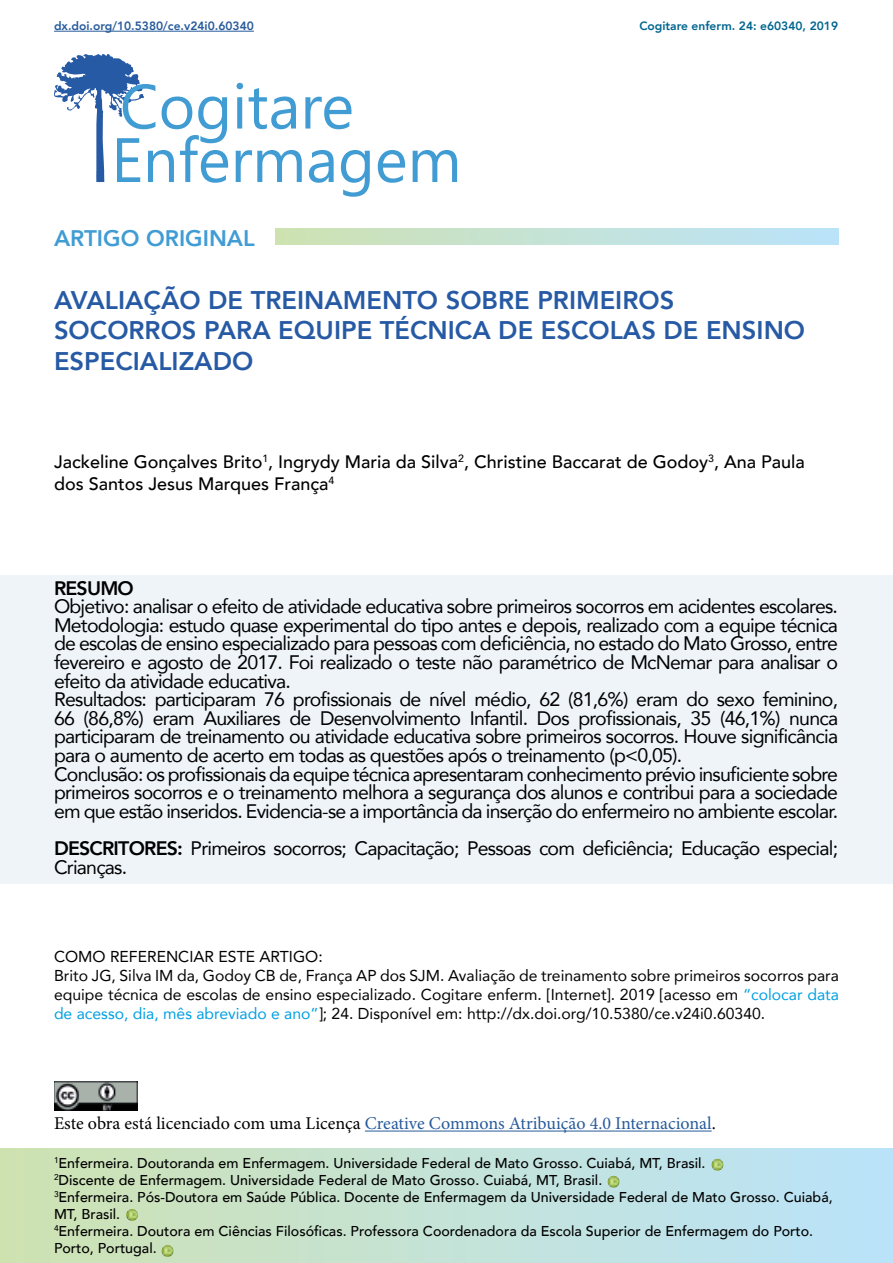
<style>
.page{position:relative;width:893px;height:1263px;background:#fff}
.page>*{position:absolute;margin:0;border:0;box-sizing:border-box;transform-origin:0 0}
.t1{font:800 25.5px/30.6px "Avenir";color:#275aa4}
.t2{font:800 22.5px "Avenir";color:#409cd4}
.t3{font:19.5px/18.6px "Avenir";letter-spacing:-.04em;color:#000}
.t4{font:800 19.5px "Avenir";letter-spacing:-.04em;color:#000}
.t5{font:500 18px/21.6px "Avenir";color:#000}
.t6{font:18px "Minion Pro";color:#275b9b}
.t7{font:15.75px/18.9px "Avenir";color:#000}
.t8{font:500 14.25px/17.1px "Avenir";color:#000}
.t9{font:800 12px "Avenir";color:#275b9b}
.t10{font:800 12px "Avenir";color:#00658f}
.s1{font-weight:800}
.s2{color:#009fe3}
.s3{color:#000}
</style>
<div class="page">
<svg style="left:236px;top:150px;width:66px;height:32px"></svg>
<svg style="left:309px;top:150px;width:25px;height:33px"></svg>
<svg style="left:341px;top:150px;width:29px;height:47px"></svg>
<svg style="left:378px;top:150px;width:27px;height:33px"></svg>
<svg style="left:413px;top:150px;width:44px;height:32px"></svg>
<svg style="left:54px;top:54px;width:174px;height:129px"></svg>
<svg style="left:237px;top:83px;width:6px;height:46px"></svg>
<svg style="left:249px;top:88px;width:47px;height:41px"></svg>
<svg style="left:305px;top:97px;width:46px;height:32px"></svg>
<div style="left:276px;top:228px;width:563px;height:17px;background:linear-gradient(to right,#cee2b2,#bae3fb)"></div>
<div style="left:0;top:575px;width:893px;height:309px;background:#eff4f9"></div>
<div style="left:0;top:1148px;width:893px;height:115px;background:linear-gradient(to right,#cee2b1,#bae3fb)"></div>
<svg style="left:711px;top:1159px;width:12px;height:12px"></svg>
<svg style="left:608px;top:1176px;width:11px;height:12px"></svg>
<svg style="left:162px;top:1245px;width:11px;height:12px"></svg>
<svg style="left:126px;top:1209px;width:12px;height:12px"></svg>
<hr style="left:54px;top:31px;width:200px;height:1px;background:#275b9b">
<img style="left:54px;top:1082px;width:83px;height:29px">
<hr style="left:365px;top:1130px;width:347px;height:1px;background:#275b9b">
<p class="t9" style="left:54px;top:17px;width:201px">dx.doi.org/10.5380/ce.v24i0.60340</p>
<p class="t10" style="left:639px;top:17px;width:200px">Cogitare enferm. 24: e60340, 2019</p>
<p class="t2" style="left:54px;top:220px;width:202px">ARTIGO ORIGINAL</p>
<h1 class="t1" style="left:54px;top:285px;width:753px">AVALIAÇÃO DE TREINAMENTO SOBRE PRIMEIROS<br>SOCORROS PARA EQUIPE TÉCNICA DE ESCOLAS DE ENSINO<br>ESPECIALIZADO</h1>
<p class="t5" style="left:54px;top:450px;width:752px">Jackeline Gonçalves Brito<sup>1</sup>, Ingrydy Maria da Silva<sup>2</sup>, Christine Baccarat de Godoy<sup>3</sup>, Ana Paula dos Santos Jesus Marques França<sup>4</sup></p>
<p class="t4" style="left:54px;top:573px;width:81px">RESUMO</p>
<p class="t3" style="left:54px;top:596px;width:786px">Objetivo: analisar o efeito de atividade educativa sobre primeiros socorros em acidentes escolares.<br>Metodologia: estudo quase experimental do tipo antes e depois, realizado com a equipe técnica de escolas de ensino especializado para pessoas com deficiência, no estado do Mato Grosso, entre fevereiro e agosto de 2017. Foi realizado o teste não paramétrico de McNemar para analisar o efeito da atividade educativa.<br>Resultados: participaram 76 profissionais de nível médio, 62 (81,6%) eram do sexo feminino, 66 (86,8%) eram Auxiliares de Desenvolvimento Infantil. Dos profissionais, 35 (46,1%) nunca participaram de treinamento ou atividade educativa sobre primeiros socorros. Houve significância para o aumento de acerto em todas as questões após o treinamento (p&lt;0,05).<br>Conclusão: os profissionais da equipe técnica apresentaram conhecimento prévio insuficiente sobre primeiros socorros e o treinamento melhora a segurança dos alunos e contribui para a sociedade em que estão inseridos. Evidencia-se a importância da inserção do enfermeiro no ambiente escolar.</p>
<p class="t3" style="left:54px;top:838px;width:786px"><span class="s1">DESCRITORES:</span> Primeiros socorros; Capacitação; Pessoas com deficiência; Educação especial;<br>Crianças.</p>
<p class="t7" style="left:54px;top:946px;width:786px">COMO REFERENCIAR ESTE ARTIGO:<br>Brito JG, Silva IM da, Godoy CB de, França AP dos SJM. Avaliação de treinamento sobre primeiros socorros para equipe técnica de escolas de ensino especializado. Cogitare enferm. [Internet]. 2019 [acesso em <span class="s2">“colocar data de acesso, dia, mês abreviado e ano”</span>]; 24. Disponível em: http://dx.doi.org/10.5380/ce.v24i0.60340.</p>
<p class="t6" style="left:54px;top:1111px;width:663px"><span class="s3">Este obra está licenciado com uma Licença</span> Creative Commons Atribuição 4.0 Internacional<span class="s3">.</span></p>
<p class="t8" style="left:54px;top:1153px;width:780px"><sup>1</sup>Enfermeira. Doutoranda em Enfermagem. Universidade Federal de Mato Grosso. Cuiabá, MT, Brasil.<br><sup>2</sup>Discente de Enfermagem. Universidade Federal de Mato Grosso. Cuiabá, MT, Brasil.<br><sup>3</sup>Enfermeira. Pós-Doutora em Saúde Pública. Docente de Enfermagem da Universidade Federal de Mato Grosso. Cuiabá, MT, Brasil.<br><sup>4</sup>Enfermeira. Doutora em Ciências Filosóficas. Professora Coordenadora da Escola Superior de Enfermagem do Porto.<br>Porto, Portugal.</p>
</div>
